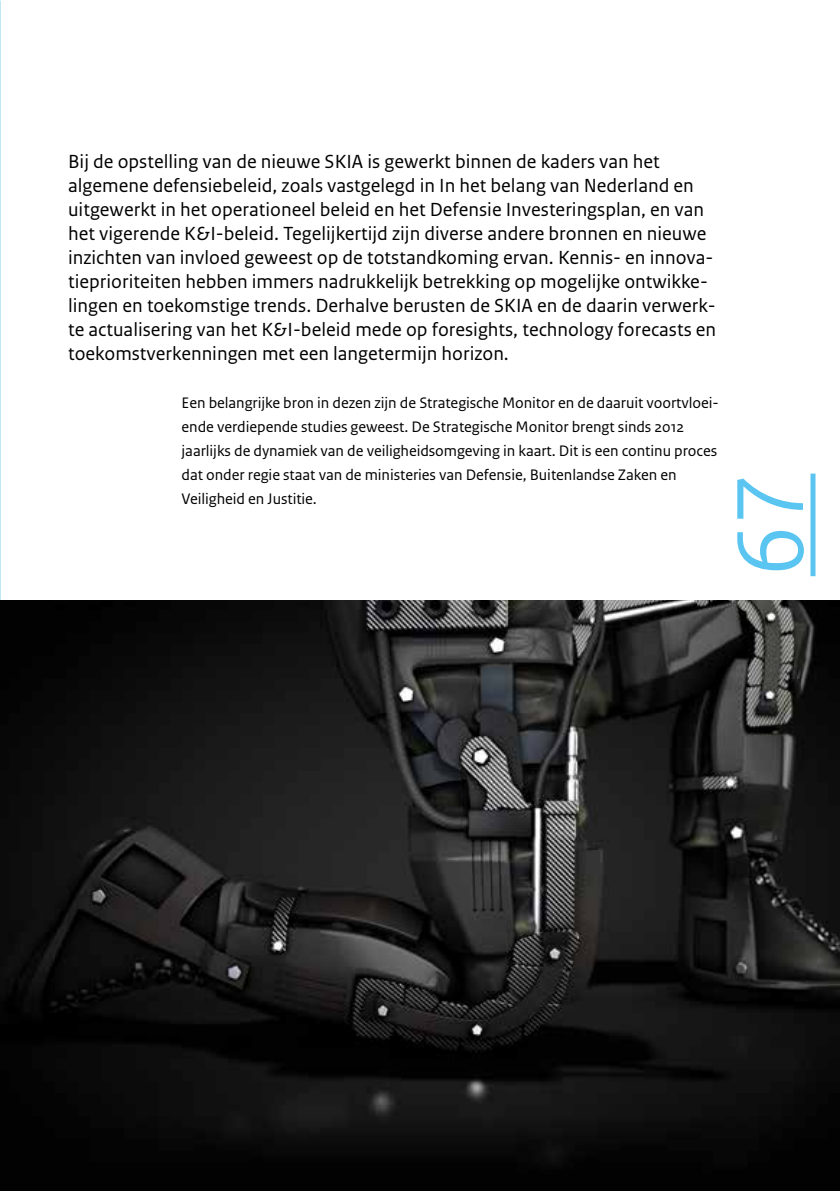
<style>
.page{position:relative;width:840px;height:1191px;background:#fff}
.page>*{position:absolute;margin:0;border:0;box-sizing:border-box;transform-origin:0 0}
.t1{font:100px "Rijksoverheid Sans Heading";color:#5bc5f2}
.t2{font:20px/24px "Rijksoverheid Sans Text";color:#000}
.t3{font:16px/24px "Rijksoverheid Sans Text";letter-spacing:-.005em;color:#000}
</style>
<div class="page">
<img style="left:0;top:600px;width:839px;height:591px">
<div style="left:810px;top:473px;width:5px;height:103px;background:#5bc5f2"></div>
<p class="t2" style="left:68px;top:150px;width:649px">Bij de opstelling van de nieuwe SKIA is gewerkt binnen de kaders van het algemene defensiebeleid, zoals vastgelegd in In het belang van Nederland en uitgewerkt in het operationeel beleid en het Defensie Investeringsplan, en van het vigerende K&amp;I-beleid. Tegelijkertijd zijn diverse andere bronnen en nieuwe inzichten van invloed geweest op de totstandkoming ervan. Kennis- en innova&shy;tieprioriteiten hebben immers nadrukkelijk betrekking op mogelijke ontwikke&shy;lingen en toekomstige trends. Derhalve berusten de SKIA en de daarin verwerk&shy;te actualisering van het K&amp;I-beleid mede op foresights, technology forecasts en toekomstverkenningen met een langetermijn horizon.</p>
<p class="t3" style="left:181px;top:391px;width:538px">Een belangrijke bron in dezen zijn de Strategische Monitor en de daaruit voortvloei&shy;ende verdiepende studies geweest. De Strategische Monitor brengt sinds 2012 jaarlijks de dynamiek van de veiligheidsomgeving in kaart. Dit is een continu proces dat onder regie staat van de ministeries van Defensie, Buitenlandse Zaken en Veiligheid en Justitie.</p>
<h1 class="t1" style="left:712px;top:576px;width:104px;rotate:-90deg">67</h1>
</div>
